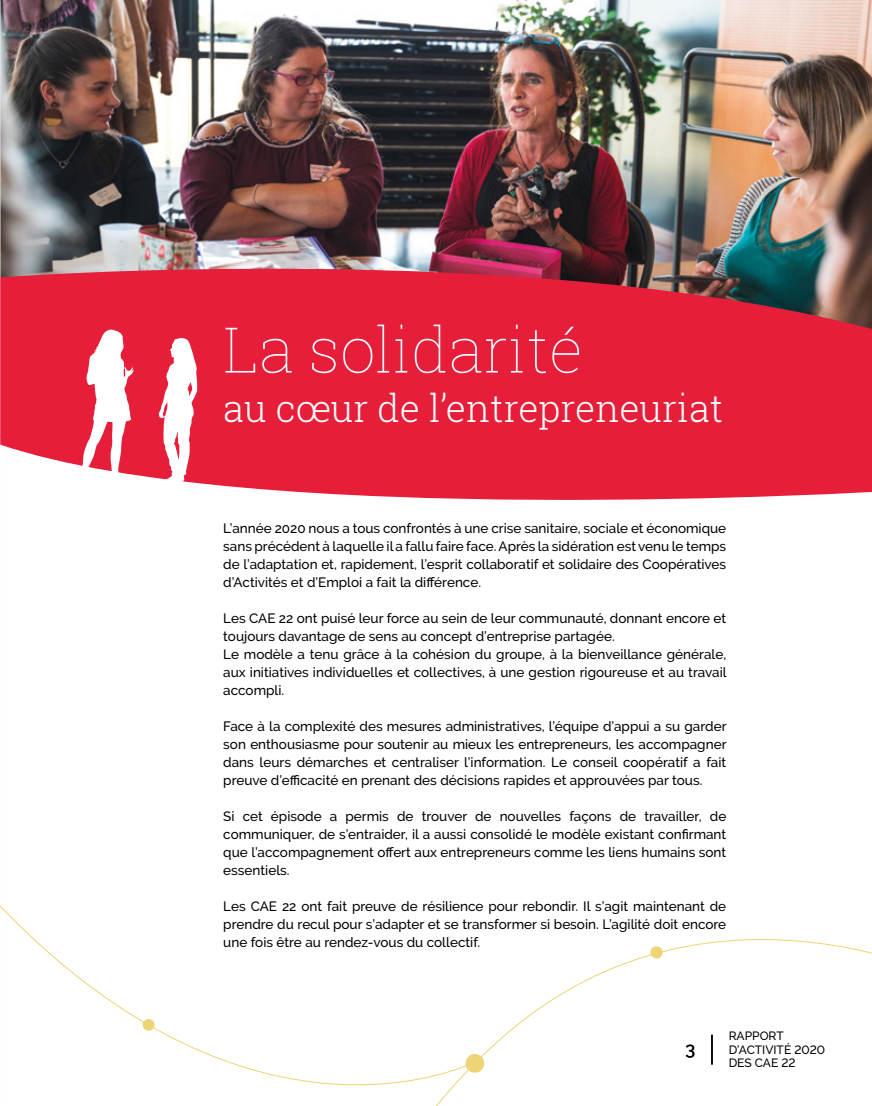
<style>
.page{position:relative;width:872px;height:1106px;background:#fff}
.page>*{position:absolute;margin:0;border:0;box-sizing:border-box;transform-origin:0 0}
.t1{font:100 63px "Roboto Slab";color:#fff}
.t2{font:300 37.5px "Roboto Slab";color:#fff}
.t3{font:500 18px "Raleway";color:#000}
.t4{font:500 13.5px/18px "Raleway";color:#000;text-align:justify}
.t5{font:500 12px/13.5px "Raleway";color:#000}
</style>
<div class="page">
<img style="left:0;top:0;width:872px;height:236px">
<svg style="left:0;top:236px;width:872px;height:264px;background:#d2354b"></svg>
<svg style="left:77px;top:329px;width:57px;height:154px"></svg>
<svg style="left:159px;top:338px;width:38px;height:144px"></svg>
<svg style="left:0;top:906px;width:872px;height:200px"></svg>
<svg style="left:464px;top:1052px;width:21px;height:22px"></svg>
<svg style="left:649px;top:945px;width:14px;height:14px"></svg>
<svg style="left:142px;top:1018px;width:13px;height:13px"></svg>
<h1 class="t1" style="left:223px;top:306px;width:361px">La solidarité</h1>
<h2 class="t2" style="left:223px;top:383px;width:501px">au cœur de l’entrepreneuriat</h2>
<p class="t4" style="left:223px;top:519px;width:504px">L’année 2020 nous a tous confrontés à une crise sanitaire, sociale et économique sans précédent à laquelle il a fallu faire face. Après la sidération est venu le temps de l’adaptation et, rapidement, l’esprit collaboratif et solidaire des Coopératives d’Activités et d’Emploi a fait la différence.</p>
<p class="t4" style="left:223px;top:609px;width:505px;text-align:left">Les CAE 22 ont puisé leur force au sein de leur communauté, donnant encore et toujours davantage de sens au concept d’entreprise partagée.<br>Le modèle a tenu grâce à la cohésion du groupe, à la bienveillance générale, aux initiatives individuelles et collectives, à une gestion rigoureuse et au travail accompli.</p>
<p class="t4" style="left:223px;top:717px;width:505px">Face à la complexité des mesures administratives, l’équipe d’appui a su garder son enthousiasme pour soutenir au mieux les entrepreneurs, les accompagner dans leurs démarches et centraliser l’information. Le conseil coopératif a fait preuve d’efficacité en prenant des décisions rapides et approuvées par tous.</p>
<p class="t4" style="left:223px;top:807px;width:504px">Si cet épisode a permis de trouver de nouvelles façons de travailler, de communiquer, de s’entraider, il a aussi consolidé le modèle existant confirmant que l’accompagnement offert aux entrepreneurs comme les liens humains sont essentiels.</p>
<p class="t4" style="left:223px;top:897px;width:504px">Les CAE 22 ont fait preuve de résilience pour rebondir. Il s’agit maintenant de prendre du recul pour s’adapter et se transformer si besoin. L’agilité doit encore une fois être au rendez-vous du collectif.</p>
<h3 class="t3" style="left:685px;top:1038px;width:11px">3</h3>
<p class="t5" style="left:728px;top:1029px;width:98px">RAPPORT<br>D’ACTIVITÉ 2020<br>DES CAE 22</p>
</div>
